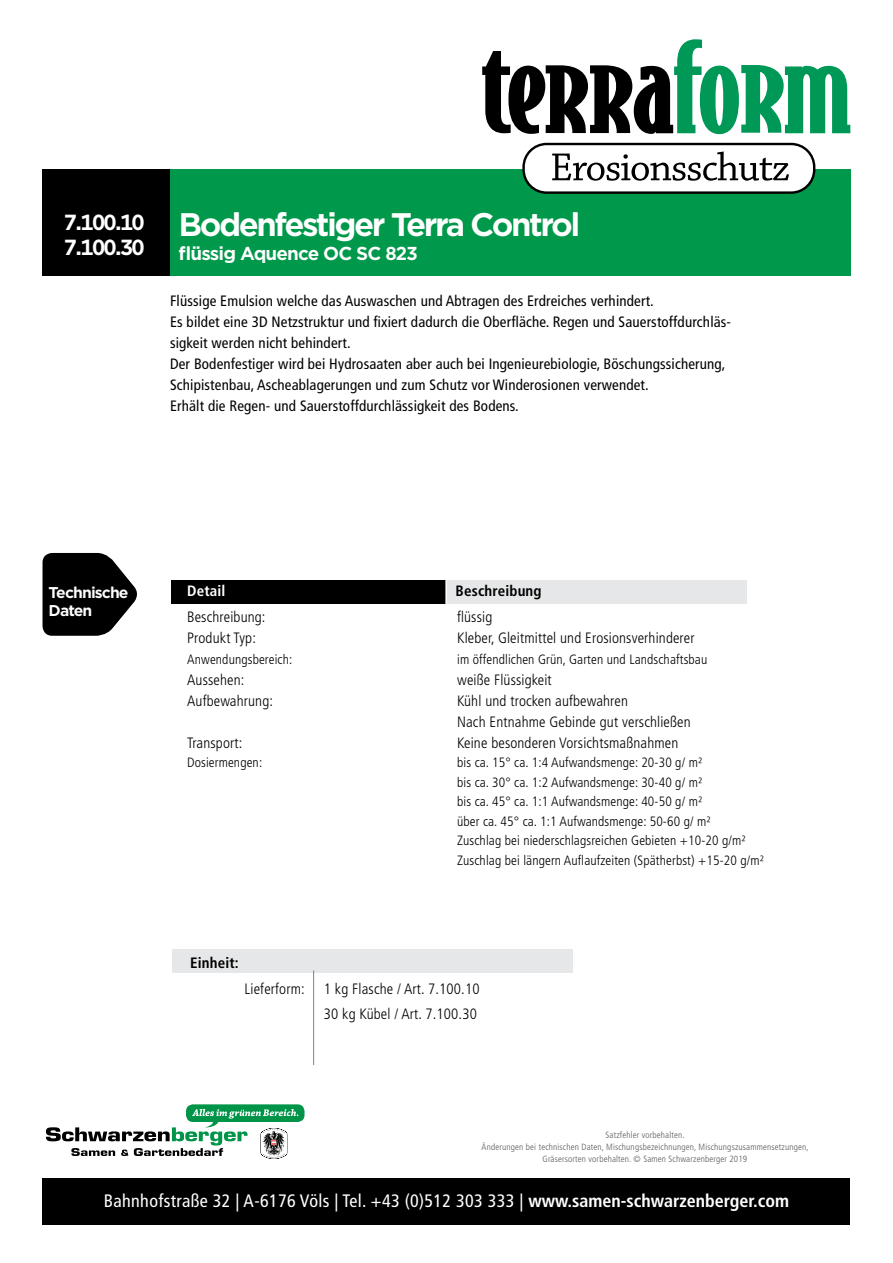
<style>
.page{position:relative;width:893px;height:1263px;background:#fff}
.page>*{position:absolute;margin:0;border:0;box-sizing:border-box;transform-origin:0 0}
.t1{font:700 31.35px "Gotham Office";letter-spacing:-.08em;color:#fff}
.t2{font:700 21px/25.2px "Gotham Office";letter-spacing:-.08em;color:#fff}
.t3{font:condensed 18px "Frutiger LT Std";letter-spacing:.02em;color:#fff}
.t4{font:700 18px "Gotham Office";letter-spacing:-.05em;color:#fff}
.t5{font:condensed 15px/21px "Frutiger LT Std";letter-spacing:.01em;color:#000}
.t6{font:300 condensed 15px/25.5px "Frutiger LT Std";letter-spacing:.01em;color:#000}
.t7{font:700 condensed 15px "Frutiger LT Std";letter-spacing:.01em;color:#000}
.t8{font:700 15px/18px "Gotham Office";letter-spacing:-.06em;color:#fff}
.t9{font:700 condensed 15px "Frutiger LT Std";letter-spacing:.01em;color:#fff}
.t10{font:300 condensed 13.5px/19.5px "Frutiger LT Std";letter-spacing:.01em;color:#000}
.t11{font:300 condensed 9px/12px "Frutiger LT Std";letter-spacing:.02em;color:#58595b;text-align:center}
.s1{font-weight:700}
</style>
<div class="page">
<div style="left:186px;top:1104px;width:119px;height:18px;background:#009449;border-radius:7px"></div>
<svg style="left:46px;top:1109px;width:252px;height:50px"></svg>
<div style="left:43px;top:170px;width:127px;height:106px;background:#000"></div>
<div style="left:170px;top:170px;width:680px;height:106px;background:#00984a"></div>
<div style="left:43px;top:1178px;width:807px;height:46px;background:#000"></div>
<div style="left:171px;top:580px;width:275px;height:23px;background:#000"></div>
<div style="left:446px;top:580px;width:301px;height:23px;background:#e6e7e8"></div>
<hr style="left:445px;top:579px;width:2px;height:25px;background:#fff">
<svg style="left:43px;top:553px;width:94px;height:83px;background:#272727"></svg>
<svg style="left:522px;top:143px;width:293px;height:51px;background:#161b18"></svg>
<div style="left:525px;top:145px;width:288px;height:46px;background:#fff;border-radius:22px"></div>
<svg style="left:552px;top:152px;width:237px;height:29px"></svg>
<svg style="left:482px;top:39px;width:368px;height:95px"></svg>
<div style="left:172px;top:949px;width:401px;height:23px;background:#e6e7e8"></div>
<hr style="left:313px;top:970px;width:1px;height:95px;background:#808285">
<h2 class="t2" style="left:64px;top:210px;width:82px">7.100.10<br>7.100.30</h2>
<h1 class="t1" style="left:179px;top:203px;width:403px">Bodenfestiger Terra Control</h1>
<p class="t4" style="left:179px;top:241px;width:241px">flüssig Aquence OC SC 823</p>
<p class="t5" style="left:170px;top:290px;width:562px">Flüssige Emulsion welche das Auswaschen und Abtragen des Erdreiches verhindert.<br>Es bildet eine 3D Netzstruktur und fixiert dadurch die Oberfläche. Regen und Sauerstoffdurchläs&shy;sigkeit werden nicht behindert.<br>Der Bodenfestiger wird bei Hydrosaaten aber auch bei Ingenieurebiologie, Böschungssicherung, Schipistenbau, Ascheablagerungen und zum Schutz vor Winderosionen verwendet.<br>Erhält die Regen- und Sauerstoffdurchlässigkeit des Bodens.</p>
<p class="t8" style="left:49px;top:583px;width:82px">Technische<br>Daten</p>
<p class="t9" style="left:187px;top:582px;width:40px">Detail</p>
<p class="t7" style="left:456px;top:582px;width:87px">Beschreibung</p>
<p class="t6" style="left:187px;top:604px;width:80px">Beschreibung:</p>
<p class="t6" style="left:457px;top:604px;width:37px">flüssig</p>
<p class="t6" style="left:187px;top:625px;width:70px">Produkt Typ:</p>
<p class="t6" style="left:457px;top:625px;width:239px">Kleber, Gleitmittel und Erosionsverhinderer</p>
<p class="t10" style="left:187px;top:649px;width:107px">Anwendungsbereich:</p>
<p class="t10" style="left:457px;top:649px;width:252px">im öffendlichen Grün, Garten und Landschaftsbau</p>
<p class="t6" style="left:187px;top:667px;width:59px">Aussehen:</p>
<p class="t6" style="left:457px;top:667px;width:96px">weiße Flüssigkeit</p>
<p class="t6" style="left:187px;top:688px;width:87px">Aufbewahrung:</p>
<p class="t6" style="left:457px;top:690px;width:235px;line-height:21px">Kühl und trocken aufbewahren<br>Nach Entnahme Gebinde gut verschließen</p>
<p class="t6" style="left:187px;top:730px;width:57px">Transport:</p>
<p class="t6" style="left:457px;top:730px;width:223px">Keine besonderen Vorsichtsmaßnahmen</p>
<p class="t10" style="left:187px;top:753px;width:77px">Dosiermengen:</p>
<p class="t10" style="left:457px;top:753px;width:308px">bis ca. 15° ca. 1:4 Aufwandsmenge: 20-30 g/ m²<br>bis ca. 30° ca. 1:2 Aufwandsmenge: 30-40 g/ m²<br>bis ca. 45° ca. 1:1 Aufwandsmenge: 40-50 g/ m²<br>über ca. 45° ca. 1:1 Aufwandsmenge: 50-60 g/ m²<br>Zuschlag bei niederschlagsreichen Gebieten +10-20 g/m²<br>Zuschlag bei längern Auflaufzeiten (Spätherbst) +15-20 g/m²</p>
<p class="t7" style="left:190px;top:954px;width:50px">Einheit:</p>
<p class="t6" style="left:245px;top:976px;width:62px">Lieferform:</p>
<p class="t6" style="left:324px;top:976px;width:157px">1 kg Flasche / Art. 7.100.10<br>30 kg Kübel / Art. 7.100.30</p>
<p class="t11" style="left:482px;top:1129px;width:328px">Satzfehler vorbehalten.<br>Änderungen bei technischen Daten, Mischungsbezeichnungen, Mischungszusammensetzungen,<br>Gräsersorten vorbehalten. © Samen Schwarzenberger 2019</p>
<p class="t3" style="left:104px;top:1190px;width:687px">Bahnhofstraße 32 | A-6176 Völs | Tel. +43 (0)512 303 333 | <span class="s1">www.samen-schwarzenberger.com</span></p>
</div>
